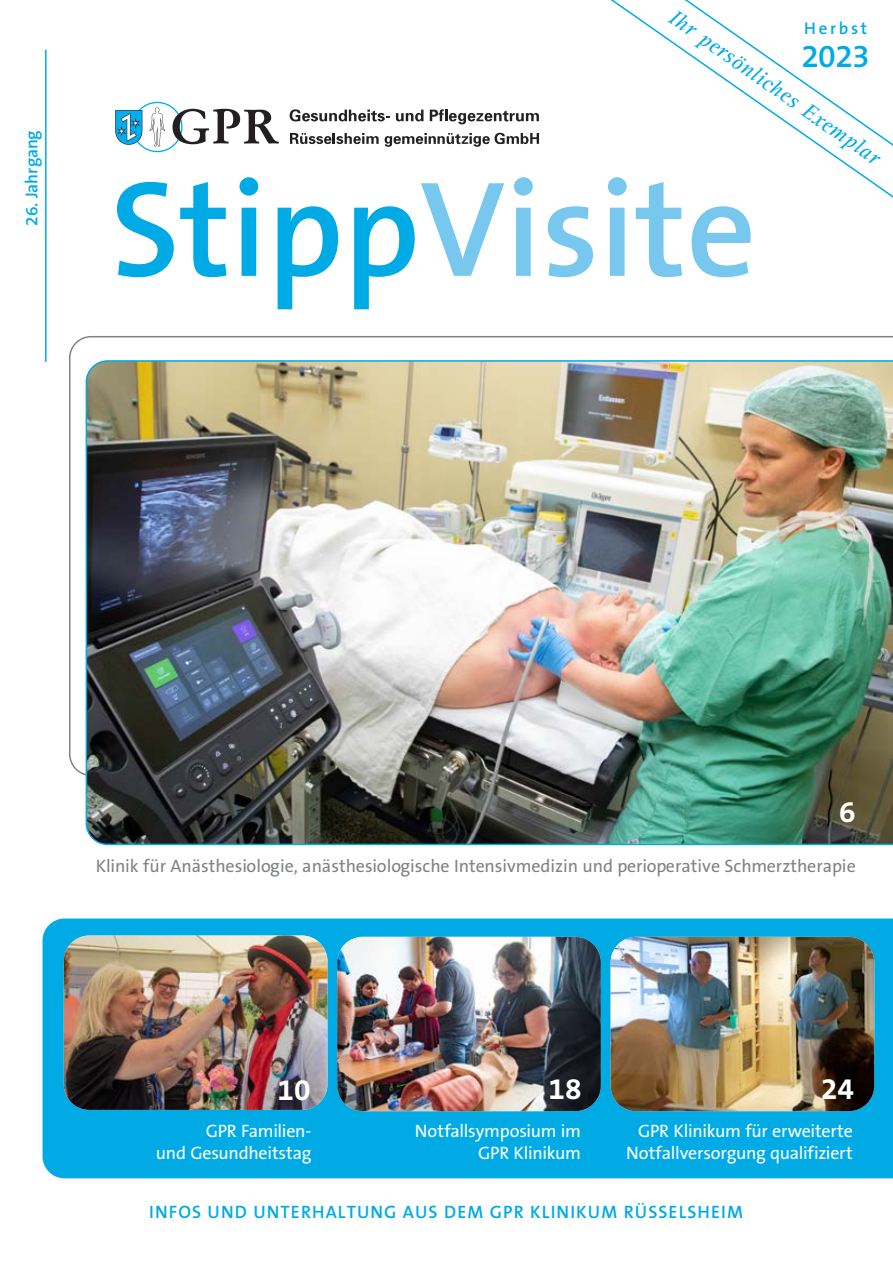
<style>
.page{position:relative;width:893px;height:1263px;background:#fff}
.page>*{position:absolute;margin:0;border:0;box-sizing:border-box;transform-origin:0 0}
.t1{font:600 137.1px "The Sans B6";color:#78c7ef}
.t2{font:600 32.1px "The Sans B6";color:#00abe5}
.t3{font:700 30px "The Sans B7";color:#fff}
.t4{font:italic 22.35px "Rotis Serif Std";color:#00abe5}
.t5{font:18px/21.6px "The Sans B5 Plain";letter-spacing:-.015em;color:#fff;text-align:right}
.t6{font:18px "The Sans B5 Plain";color:#808285}
.t7{font:600 18px "The Sans B6";letter-spacing:.06em;color:#00abe5}
.t8{font:600 17.25px "The Sans B6";color:#00abe5}
.t9{font:600 16.95px "The Sans B6";letter-spacing:.16em;color:#00abe5}
.s1{color:#00abe5}
</style>
<div class="page">
<div style="left:43px;top:918px;width:850px;height:260px;background:#00abe5"></div>
<img style="left:64px;top:935px;width:263px;height:175px">
<img style="left:337px;top:937px;width:264px;height:174px">
<img style="left:611px;top:937px;width:263px;height:174px">
<svg style="left:69px;top:336px;width:824px;height:440px"></svg>
<img style="left:86px;top:360px;width:807px;height:485px">
<svg style="left:610px;top:0;width:283px;height:165px"></svg>
<hr style="left:45px;top:50px;width:2px;height:312px;background:#00abe5">
<svg style="left:290px;top:109px;width:100px;height:12px"></svg>
<svg style="left:396px;top:110px;width:28px;height:11px"></svg>
<svg style="left:430px;top:109px;width:109px;height:15px"></svg>
<svg style="left:290px;top:133px;width:89px;height:11px"></svg>
<svg style="left:385px;top:133px;width:154px;height:14px"></svg>
<svg style="left:115px;top:102px;width:164px;height:50px"></svg>
<p class="t8" style="left:23px;top:226px;width:97px;rotate:-90deg">26. Jahrgang</p>
<p class="t4" style="left:679px;top:5px;width:253px;rotate:35deg">Ihr persönliches Exemplar</p>
<p class="t9" style="left:804px;top:20px;width:65px">Herbst</p>
<h2 class="t2" style="left:801px;top:40px;width:70px">2023</h2>
<h1 class="t1" style="left:111px;top:158px;width:647px"><span class="s1">Stipp</span>Visite</h1>
<h3 class="t3" style="left:839px;top:796px;width:18px">6</h3>
<p class="t6" style="left:96px;top:856px;width:762px">Klinik für Anästhesiologie, anästhesiologische Intensivmedizin und perioperative Schmerztherapie</p>
<h3 class="t3" style="left:278px;top:1074px;width:34px">10</h3>
<h3 class="t3" style="left:549px;top:1073px;width:34px">18</h3>
<h3 class="t3" style="left:821px;top:1073px;width:34px">24</h3>
<p class="t5" style="left:156px;top:1121px;width:157px">GPR Familien-<br>und Gesundheitstag</p>
<p class="t5" style="left:415px;top:1121px;width:168px">Notfallsymposium im<br>GPR Klinikum</p>
<p class="t7" style="left:149px;top:1203px;width:595px">INFOS UND UNTERHALTUNG AUS DEM GPR KLINIKUM RÜSSELSHEIM</p>
<p class="t5" style="left:626px;top:1121px;width:228px">GPR Klinikum für erweiterte<br>Notfallversorgung qualifiziert</p>
</div>
